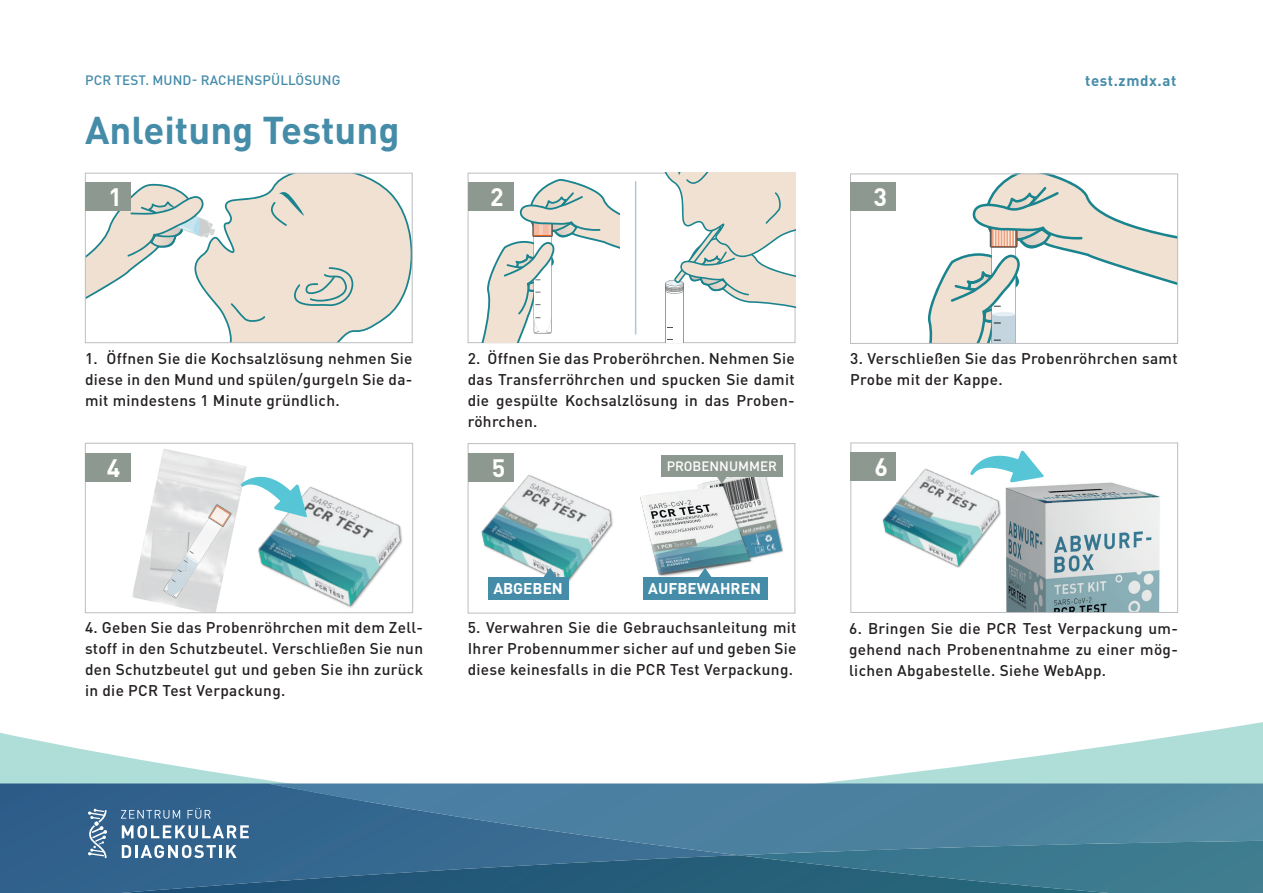
<style>
.page{position:relative;width:1263px;height:893px;background:#fff}
.page>*{position:absolute;margin:0;border:0;box-sizing:border-box;transform-origin:0 0}
.t1{font:700 38.25px "DIN Pro";color:#458ca9}
.t2{font:700 24.9px "DIN Pro";color:#fff}
.t3{font:500 15.45px/21px "DIN Pro";letter-spacing:.02em;color:#231f20;text-align:justify}
.t4{font:700 15.45px "DIN Pro";color:#fff}
.t5{font:700 15px "DIN Pro";letter-spacing:.04em;color:#458ca9}
.t6{font:500 13.5px "DIN Pro";letter-spacing:.01em;color:#458ca9}
.t7{font:500 13.5px "DIN Pro";color:#fff}
</style>
<div class="page">
<div style="left:468px;top:173px;width:327px;height:170px;background:#fff;border:1px solid #bcbdc0"></div>
<svg style="left:87px;top:175px;width:323px;height:166px"></svg>
<div style="left:85px;top:173px;width:327px;height:170px;border:1px solid #bcbdc0"></div>
<img style="left:132px;top:450px;width:112px;height:161px">
<img style="left:150px;top:529px;width:13px;height:43px">
<img style="left:163px;top:518px;width:59px;height:80px">
<svg style="left:164px;top:590px;width:12px;height:8px"></svg>
<img style="left:166px;top:518px;width:56px;height:78px">
<img style="left:208px;top:504px;width:24px;height:23px">
<img style="left:210px;top:507px;width:19px;height:18px">
<img style="left:167px;top:557px;width:8px;height:6px">
<img style="left:166px;top:563px;width:33px;height:33px">
<img style="left:175px;top:555px;width:11px;height:17px">
<svg style="left:171px;top:569px;width:11px;height:13px"></svg>
<svg style="left:184px;top:551px;width:15px;height:12px"></svg>
<div style="left:85px;top:443px;width:328px;height:170px;border:1px solid #bcbdc0"></div>
<div style="left:468px;top:182px;width:45px;height:29px;background:#8d9890"></div>
<div style="left:85px;top:182px;width:46px;height:29px;background:#8d9890"></div>
<div style="left:468px;top:443px;width:327px;height:170px;background:#fff;border:1px solid #bcbdc0"></div>
<svg style="left:928px;top:176px;width:248px;height:166px"></svg>
<div style="left:850px;top:174px;width:328px;height:170px;border:1px solid #bcbdc0"></div>
<div style="left:85px;top:453px;width:46px;height:29px;background:#8d9890"></div>
<div style="left:468px;top:453px;width:45px;height:28px;background:#8d9890"></div>
<div style="left:850px;top:182px;width:46px;height:29px;background:#8d9890"></div>
<img style="left:688px;top:467px;width:108px;height:108px">
<svg style="left:470px;top:179px;width:149px;height:164px"></svg>
<svg style="left:659px;top:173px;width:136px;height:169px"></svg>
<hr style="left:635px;top:181px;width:1px;height:153px;background:#458ca9">
<img style="left:640px;top:481px;width:119px;height:95px">
<img style="left:244px;top:465px;width:170px;height:149px">
<svg style="left:240px;top:477px;width:67px;height:40px"></svg>
<img style="left:468px;top:455px;width:145px;height:156px">
<div style="left:643px;top:577px;width:124px;height:23px;background:#458ca9"></div>
<svg style="left:698px;top:568px;width:14px;height:9px"></svg>
<div style="left:488px;top:577px;width:80px;height:23px;background:#458ca9"></div>
<svg style="left:543px;top:568px;width:14px;height:9px"></svg>
<div style="left:661px;top:455px;width:121px;height:21px;background:#8d9890"></div>
<svg style="left:714px;top:476px;width:15px;height:8px"></svg>
<img style="left:1006px;top:450px;width:154px;height:161px">
<div style="left:850px;top:443px;width:328px;height:170px;border:1px solid #bcbdc0"></div>
<div style="left:850px;top:452px;width:46px;height:29px;background:#8d9890"></div>
<img style="left:882px;top:468px;width:134px;height:123px">
<svg style="left:970px;top:451px;width:74px;height:31px"></svg>
<svg style="left:824px;top:722px;width:439px;height:61px"></svg>
<svg style="left:0;top:732px;width:285px;height:51px"></svg>
<svg style="left:738px;top:783px;width:525px;height:56px;background:#4e849f"></svg>
<svg style="left:738px;top:839px;width:525px;height:16px;background:#457e97"></svg>
<svg style="left:0;top:783px;width:738px;height:72px;background:#3d6f96"></svg>
<svg style="left:0;top:855px;width:1263px;height:38px;background:#306785"></svg>
<svg style="left:121px;top:810px;width:59px;height:9px"></svg>
<svg style="left:187px;top:808px;width:24px;height:11px"></svg>
<svg style="left:122px;top:825px;width:127px;height:13px"></svg>
<svg style="left:122px;top:845px;width:115px;height:13px"></svg>
<svg style="left:88px;top:809px;width:19px;height:49px"></svg>
<p class="t6" style="left:85px;top:69px;width:257px">PCR TEST. MUND- RACHENSPÜLLÖSUNG</p>
<p class="t5" style="left:1085px;top:68px;width:93px">test.zmdx.at</p>
<h1 class="t1" style="left:85px;top:98px;width:316px">Anleitung Testung</h1>
<h2 class="t2" style="left:109px;top:176px;width:15px">1</h2>
<h2 class="t2" style="left:490px;top:176px;width:15px">2</h2>
<h2 class="t2" style="left:873px;top:176px;width:15px">3</h2>
<p class="t3" style="left:85px;top:347px;width:329px">1. Öffnen Sie die Kochsalzlösung nehmen Sie diese in den Mund und spülen/gurgeln Sie da&shy;mit mindestens 1 Minute gründlich.</p>
<p class="t3" style="left:468px;top:347px;width:328px">2. Öffnen Sie das Proberöhrchen. Nehmen Sie das Transferröhrchen und spucken Sie damit die gespülte Kochsalzlösung in das Proben&shy;röhrchen.</p>
<p class="t3" style="left:850px;top:347px;width:329px">3. Verschließen Sie das Probenröhrchen samt<br>Probe mit der Kappe.</p>
<h2 class="t2" style="left:107px;top:447px;width:15px">4</h2>
<h2 class="t2" style="left:492px;top:447px;width:15px">5</h2>
<p class="t7" style="left:667px;top:455px;width:112px">PROBENNUMMER</p>
<h2 class="t2" style="left:875px;top:446px;width:15px">6</h2>
<p class="t4" style="left:493px;top:576px;width:71px">ABGEBEN</p>
<p class="t4" style="left:648px;top:576px;width:114px">AUFBEWAHREN</p>
<p class="t3" style="left:85px;top:615px;width:340px">4. Geben Sie das Probenröhrchen mit dem Zell&shy;stoff in den Schutzbeutel. Verschließen Sie nun den Schutzbeutel gut und geben Sie ihn zurück in die PCR Test Verpackung.</p>
<p class="t3" style="left:468px;top:615px;width:330px">5. Verwahren Sie die Gebrauchsanleitung mit Ihrer Probennummer sicher auf und geben Sie diese keinesfalls in die PCR Test Verpackung.</p>
<p class="t3" style="left:849px;top:616px;width:330px">6. Bringen Sie die PCR Test Verpackung um&shy;gehend nach Probenentnahme zu einer mög&shy;lichen Abgabestelle. Siehe WebApp.</p>
</div>
